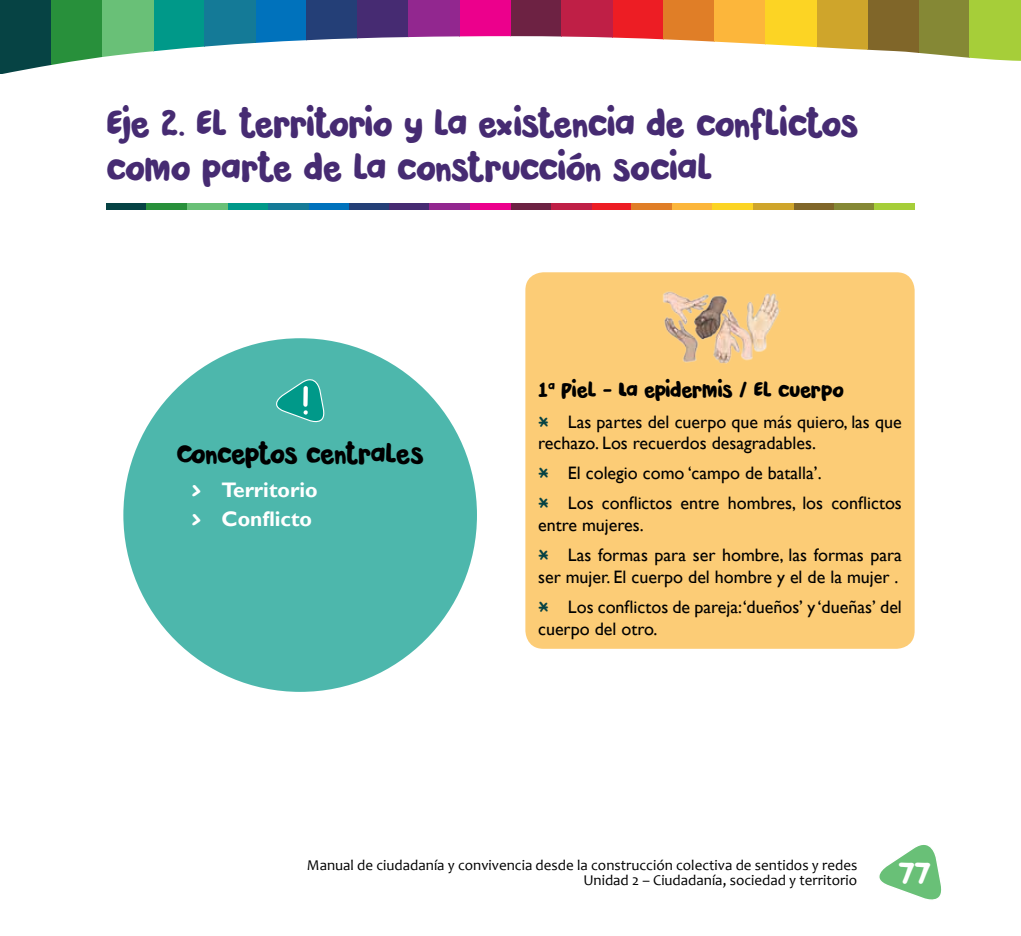
<style>
.page{position:relative;width:1021px;height:936px;background:#fff}
.page>*{position:absolute;margin:0;border:0;box-sizing:border-box;transform-origin:0 0}
.t1{font:36px/43.2px "DK Pardesi";letter-spacing:-.03em;color:#462b72}
.t2{font:30px "DK Pardesi";color:#fff}
.t3{font:27px "DK Pardesi";letter-spacing:-.03em;color:#000}
.t4{font:21px "DK Pardesi";color:#000}
.t5{font:700 21px/29.4px "Gill Sans";color:#fff}
.t6{font:18px/30.2px "Gill Sans";color:#000}
.t7{font:15px/15.8px "Candara";color:#000;text-align:right}
.s1{font-family:"DK Pardesi";font-weight:400}
.s2{font-family:"DK Pardesi";font-size:21px;color:#064344}
</style>
<div class="page">
<svg style="left:879px;top:845px;width:63px;height:55px"></svg>
<svg style="left:918px;top:0;width:51px;height:58px;fill:#858835"></svg>
<div style="left:510px;top:0;width:51px;height:37px;background:#6d2243"></div>
<svg style="left:612px;top:0;width:51px;height:40px;fill:#ed1d24"></svg>
<div style="left:663px;top:0;width:51px;height:42px;background:#e07e27"></div>
<div style="left:714px;top:0;width:51px;height:45px;background:#fcb63b"></div>
<div style="left:561px;top:0;width:51px;height:38px;background:#bf1f46"></div>
<svg style="left:153px;top:0;width:51px;height:52px;fill:#009989"></svg>
<div style="left:867px;top:0;width:51px;height:53px;background:#806629"></div>
<div style="left:816px;top:0;width:51px;height:50px;background:#cfa52b"></div>
<div style="left:765px;top:0;width:51px;height:47px;background:#fcd424"></div>
<div style="left:969px;top:0;width:51px;height:61px;background:#a6ce39"></div>
<div style="left:255px;top:0;width:51px;height:43px;background:#0072bc"></div>
<div style="left:204px;top:0;width:51px;height:47px;background:#147a97"></div>
<div style="left:0;top:0;width:51px;height:74px;background:#064344"></div>
<svg style="left:51px;top:0;width:51px;height:65px;fill:#28903b"></svg>
<div style="left:102px;top:0;width:51px;height:57px;background:#69c077"></div>
<div style="left:459px;top:0;width:51px;height:37px;background:#ec008c"></div>
<div style="left:306px;top:0;width:51px;height:41px;background:#243f77"></div>
<div style="left:357px;top:0;width:51px;height:39px;background:#462b72"></div>
<div style="left:408px;top:0;width:51px;height:38px;background:#92278f"></div>
<div style="left:525px;top:272px;width:389px;height:376px;background:#fccc76;border-radius:18px"></div>
<div style="left:123px;top:338px;width:354px;height:353px;background:#4db7ac;border-radius:50%"></div>
<svg style="left:276px;top:379px;width:49px;height:44px"></svg>
<div style="left:833px;top:203px;width:41px;height:7px;background:#858835"></div>
<div style="left:510px;top:203px;width:41px;height:7px;background:#6d2243"></div>
<div style="left:591px;top:203px;width:40px;height:7px;background:#ed1d24"></div>
<div style="left:631px;top:203px;width:41px;height:7px;background:#e07e27"></div>
<div style="left:672px;top:203px;width:40px;height:7px;background:#fcb63b"></div>
<div style="left:551px;top:203px;width:40px;height:7px;background:#bf1f46"></div>
<div style="left:227px;top:203px;width:41px;height:7px;background:#009989"></div>
<div style="left:793px;top:203px;width:40px;height:7px;background:#806629"></div>
<div style="left:753px;top:203px;width:40px;height:7px;background:#cfa52b"></div>
<div style="left:712px;top:203px;width:41px;height:7px;background:#fcd424"></div>
<div style="left:874px;top:203px;width:40px;height:7px;background:#a6ce39"></div>
<div style="left:308px;top:203px;width:41px;height:7px;background:#0072bc"></div>
<div style="left:268px;top:203px;width:40px;height:7px;background:#147a97"></div>
<div style="left:106px;top:203px;width:41px;height:7px;background:#064344"></div>
<div style="left:147px;top:203px;width:40px;height:7px;background:#28903b"></div>
<div style="left:187px;top:203px;width:40px;height:7px;background:#69c077"></div>
<div style="left:470px;top:203px;width:40px;height:7px;background:#ec008c"></div>
<div style="left:349px;top:203px;width:40px;height:7px;background:#243f77"></div>
<div style="left:389px;top:203px;width:40px;height:7px;background:#462b72"></div>
<div style="left:429px;top:203px;width:41px;height:7px;background:#92278f"></div>
<img style="left:662px;top:291px;width:118px;height:73px">
<h1 class="t1" style="left:106px;top:103px;width:753px">EJE 2. EL TERRITORIO Y LA EXISTENCIA DE CONFLICTOS<br>COMO PARTE DE LA CONSTRUCCIÓN SOCIAL</h1>
<h3 class="t3" style="left:176px;top:436px;width:249px">CONCEPTOS CENTRALES</h3>
<p class="t5" style="left:192px;top:475px;width:127px"><span class="s1">›</span> Territorio <span class="s1">›</span> Conflicto</p>
<p class="t4" style="left:538px;top:376px;width:308px">1<sup>A</sup> PIEL - LA EPIDERMIS / EL CUERPO</p>
<p class="t6" style="left:538px;top:411px;width:365px;line-height:21.6px"><span class="s2">*</span> Las partes del cuerpo que más quiero, las que rechazo. Los recuerdos desagradables.</p>
<p class="t6" style="left:538px;top:458px;width:365px"><span class="s2">*</span> El colegio como ‘campo de batalla’.<br><span class="s2">*</span> Los conflictos entre hombres, los conflictos</p>
<p class="t6" style="left:538px;top:510px;width:365px">entre mujeres.<br><span class="s2">*</span> Las formas para ser hombre, las formas para</p>
<p class="t6" style="left:538px;top:562px;width:365px">ser mujer. El cuerpo del hombre y el de la mujer . <span class="s2">*</span> Los conflictos de pareja:‘dueños’ y ‘dueñas’ del</p>
<p class="t6" style="left:538px;top:613px;width:121px">cuerpo del otro.</p>
<p class="t7" style="left:307px;top:856px;width:552px">Manual de ciudadanía y convivencia desde la construcción colectiva de sentidos y redes<br>Unidad 2 – Ciudadanía, sociedad y territorio</p>
<h2 class="t2" style="left:898px;top:854px;width:35px">77</h2>
</div>
